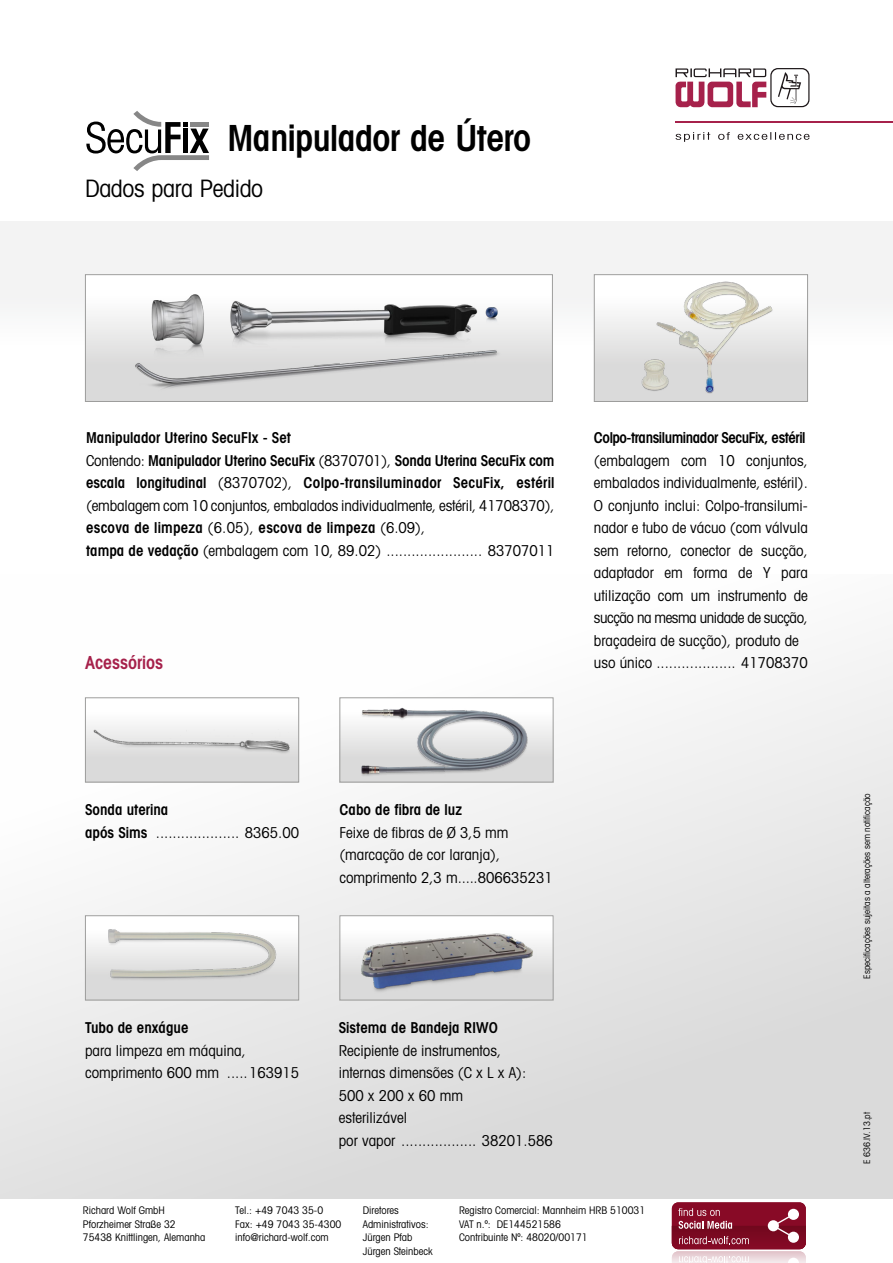
<style>
.page{position:relative;width:893px;height:1263px;background:#fff}
.page>*{position:absolute;margin:0;border:0;box-sizing:border-box;transform-origin:0 0}
.t1{font:600 condensed 36px "Avant Garde";letter-spacing:-.015em;color:#000}
.t2{font:condensed 24px "Avant Garde";letter-spacing:-.015em;color:#000}
.t3{font:600 condensed 18px "Avant Garde";color:#a6214b}
.t4{font:condensed 15px/22.5px "Avant Garde";color:#000}
.t5{font:600 condensed 15px/22.5px "Avant Garde";color:#000}
.t6{font:600 condensed 15px "Avant Garde";letter-spacing:-.03em;color:#000}
.t7{font:condensed 10.5px/13.5px "Avant Garde";color:#000}
.t8{font:condensed 9px "Avant Garde";color:#000}
.s1{font-weight:400}
</style>
<div class="page">
<div style="left:0;top:574px;width:893px;height:625px;background:linear-gradient(to bottom,#fff,#d9d9d9)"></div>
<svg style="left:676px;top:132px;width:133px;height:10px"></svg>
<svg style="left:675px;top:68px;width:134px;height:39px"></svg>
<hr style="left:676px;top:121px;width:217px;height:2px;background:#a6214b">
<div style="left:0;top:221px;width:893px;height:219px;background:#f5f5f5"></div>
<div style="left:85px;top:275px;width:467px;height:126px;background:linear-gradient(to bottom,#fff,#d2d2d2)"></div>
<div style="left:594px;top:275px;width:213px;height:126px;background:linear-gradient(to bottom,#fff,#d2d2d2)"></div>
<div style="left:594px;top:274px;width:214px;height:128px;border:1px solid #9d9d9c"></div>
<div style="left:85px;top:916px;width:214px;height:84px;background:linear-gradient(to bottom,#fff,#d1d1d1)"></div>
<div style="left:85px;top:915px;width:214px;height:85px;border:1px solid #9d9d9c"></div>
<div style="left:340px;top:698px;width:213px;height:84px;background:linear-gradient(to bottom,#fff,#d1d1d1)"></div>
<div style="left:339px;top:697px;width:214px;height:85px;border:1px solid #9d9d9c"></div>
<div style="left:340px;top:916px;width:213px;height:84px;background:linear-gradient(to bottom,#fff,#d1d1d1)"></div>
<div style="left:339px;top:915px;width:214px;height:85px;border:1px solid #9d9d9c"></div>
<img style="left:111px;top:274px;width:416px;height:128px">
<svg style="left:86px;top:111px;width:123px;height:60px"></svg>
<img style="left:636px;top:278px;width:140px;height:121px">
<div style="left:85px;top:698px;width:214px;height:84px;background:linear-gradient(to bottom,#fff,#d1d1d1)"></div>
<img style="left:94px;top:730px;width:195px;height:50px">
<div style="left:85px;top:697px;width:214px;height:85px;border:1px solid #9d9d9c"></div>
<img style="left:355px;top:699px;width:180px;height:84px">
<img style="left:356px;top:926px;width:180px;height:71px">
<img style="left:102px;top:921px;width:180px;height:64px">
<div style="left:672px;top:1202px;width:134px;height:47px;background:#880a26;border-radius:6px"></div>
<svg style="left:672px;top:1208px;width:134px;height:55px"></svg>
<h1 class="t1" style="left:227px;top:116px;width:305px">Manipulador de Útero</h1>
<h2 class="t2" style="left:85px;top:173px;width:180px">Dados para Pedido</h2>
<p class="t5" style="left:86px;top:426px;width:470px">Manipulador Uterino SecuFIx - Set<br><span class="s1">Contendo:</span> Manipulador Uterino SecuFix <span class="s1">(8370701),</span> Sonda Uterina SecuFix com escala longitudinal <span class="s1">(8370702),</span> Colpo-transiluminador SecuFix, estéril <span class="s1">(embalagem com 10 conjuntos, embalados individualmente, estéril, 41708370), </span>escova de limpeza <span class="s1">(6.05),</span> escova de limpeza <span class="s1">(6.09),<br></span>tampa de vedação <span class="s1">(embalagem com 10, 89.02)</span></p>
<p class="t4" style="left:488px;top:539px;width:68px">83707011</p>
<p class="t3" style="left:85px;top:651px;width:79px">Acessórios</p>
<p class="t6" style="left:594px;top:429px;width:213px">Colpo-transiluminador SecuFix, estéril</p>
<p class="t4" style="left:594px;top:449px;width:216px">(embalagem com 10 conjuntos, embalados individualmente, estéril).<br>O conjunto inclui: Colpo-transilumi&shy;nador e tubo de vácuo (com válvula sem retorno, conector de sucção, adaptador em forma de Y para utilização com um instrumento de sucção na mesma unidade de sucção, braçadeira de sucção), produto de uso único</p>
<p class="t4" style="left:741px;top:651px;width:68px">41708370</p>
<p class="t5" style="left:85px;top:798px;width:85px">Sonda uterina após Sims</p>
<p class="t4" style="left:245px;top:821px;width:56px">8365.00</p>
<p class="t5" style="left:339px;top:798px;width:124px">Cabo de fibra de luz</p>
<p class="t4" style="left:339px;top:821px;width:171px">Feixe de fibras de Ø 3,5 mm (marcação de cor laranja), comprimento 2,3 m</p>
<p class="t4" style="left:478px;top:866px;width:77px">806635231</p>
<p class="t5" style="left:85px;top:1016px;width:105px">Tubo de enxágue</p>
<p class="t4" style="left:85px;top:1039px;width:162px">para limpeza em máquina, comprimento 600 mm</p>
<p class="t4" style="left:249px;top:1061px;width:52px">163915</p>
<p class="t5" style="left:339px;top:1016px;width:161px">Sistema de Bandeja RIWO</p>
<p class="t4" style="left:339px;top:1039px;width:189px">Recipiente de instrumentos, internas dimensões (C x L x A):<br>500 x 200 x 60 mm esterilizável<br>por vapor</p>
<p class="t4" style="left:482px;top:1129px;width:72px">38201.586</p>
<p class="t7" style="left:83px;top:1203px;width:124px">Richard Wolf GmbH<br>Pforzheimer Straße 32<br>75438 Knittlingen, Alemanha</p>
<p class="t7" style="left:235px;top:1203px;width:108px">Tel.: +49 7043 35-0<br>Fax: +49 7043 35-4300 info@richard-wolf.com</p>
<p class="t7" style="left:363px;top:1203px;width:71px">Diretores<br>Administrativos:<br>Jürgen Pfab<br>Jürgen Steinbeck</p>
<p class="t7" style="left:459px;top:1203px;width:188px">Registro Comercial: Mannheim HRB 510031<br>VAT n.º: DE144521586<br>Contribuinte Nº: 48020/00171</p>
<p class="t8" style="left:861px;top:979px;width:187px;rotate:-90deg">Especificações sujeitas a alterações sem notificação</p>
<p class="t8" style="left:861px;top:1164px;width:53px;rotate:-90deg">E 636.IV.13.pt</p>
</div>
